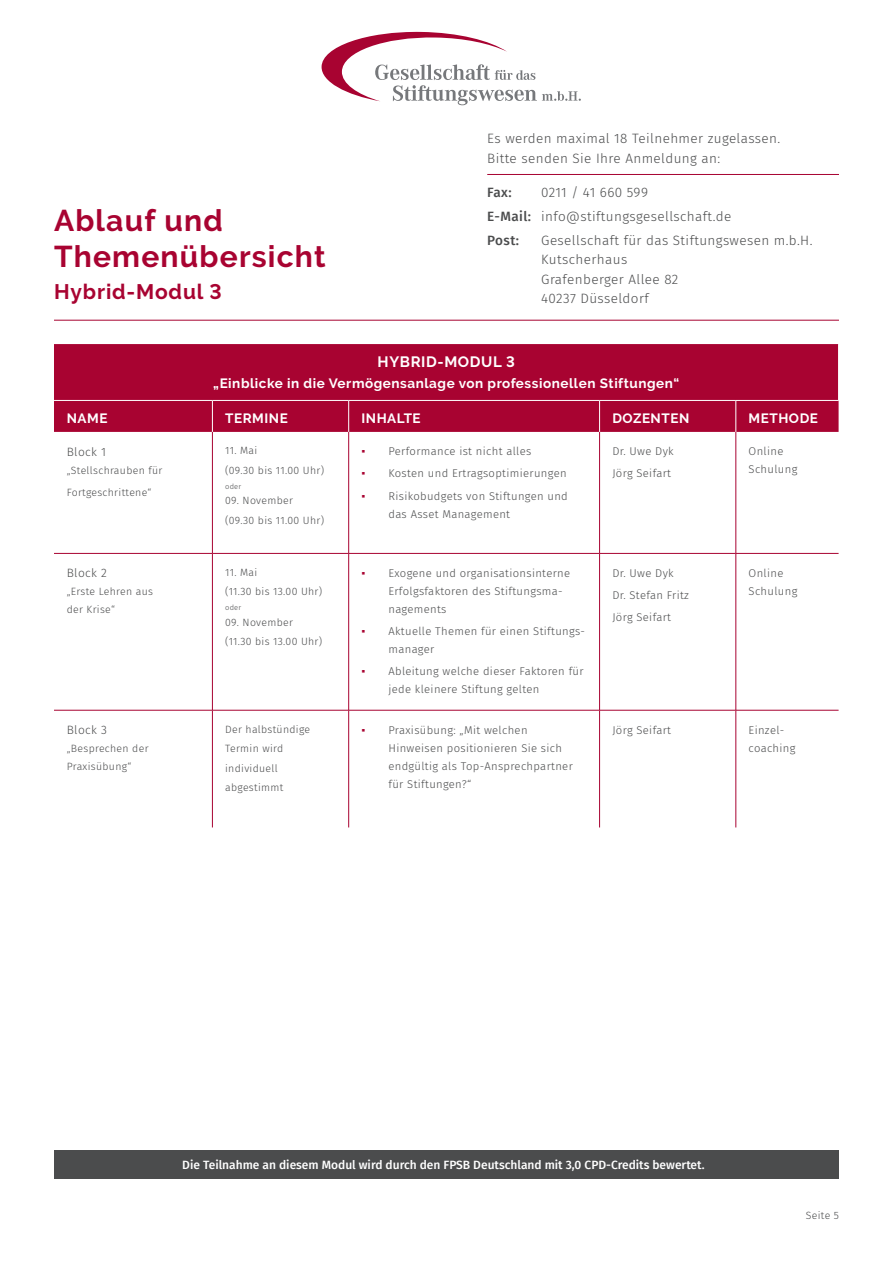
<style>
.page{position:relative;width:893px;height:1263px;background:#fff}
.page>*{position:absolute;margin:0;border:0;box-sizing:border-box;transform-origin:0 0}
.t1{font:700 30px/36px "Raleway";letter-spacing:.04em;color:#a80331}
.t2{font:700 21px "Raleway";letter-spacing:.04em;color:#a80331}
.t3{font:700 15px "Raleway";letter-spacing:.04em;color:#fff}
.t4{font:300 13.5px/19.5px "Fira Sans";letter-spacing:.03em;color:#4b4c4d}
.t5{font:700 13.5px "Raleway";letter-spacing:.04em;color:#fff}
.t6{font:500 13.5px "Fira Sans";color:#4b4c4d}
.t7{font:500 12px "Fira Sans";color:#fff}
.t8{font:300 12px "Fira Sans";letter-spacing:.03em;color:#4b4c4d}
.t9{font:300 11.25px/18px "Fira Sans";letter-spacing:.03em;color:#4b4c4d}
.t10{font:300 10.5px/19.5px "Fira Sans";letter-spacing:.03em;color:#4b4c4d}
.t11{font:300 7.5px "Fira Sans";letter-spacing:.03em;color:#4b4c4d}
.s1{font-weight:500}
.s2{font-family:"Arial";font-weight:400;color:#a80331}
</style>
<div class="page">
<svg style="left:322px;top:32px;width:259px;height:73px"></svg>
<div style="left:54px;top:344px;width:785px;height:88px;background:#a80331"></div>
<hr style="left:212px;top:432px;width:1px;height:121px;background:#a80331">
<hr style="left:348px;top:432px;width:1px;height:121px;background:#a80331">
<hr style="left:599px;top:432px;width:1px;height:121px;background:#a80331">
<hr style="left:736px;top:432px;width:1px;height:121px;background:#a80331">
<hr style="left:212px;top:554px;width:1px;height:156px;background:#a80331">
<hr style="left:348px;top:554px;width:1px;height:156px;background:#a80331">
<hr style="left:599px;top:554px;width:1px;height:156px;background:#a80331">
<hr style="left:736px;top:554px;width:1px;height:156px;background:#a80331">
<hr style="left:212px;top:710px;width:1px;height:117px;background:#a80331">
<hr style="left:348px;top:710px;width:1px;height:117px;background:#a80331">
<hr style="left:599px;top:710px;width:1px;height:117px;background:#a80331">
<hr style="left:736px;top:710px;width:1px;height:117px;background:#a80331">
<hr style="left:212px;top:401px;width:1px;height:31px;background:#fff">
<hr style="left:348px;top:401px;width:1px;height:31px;background:#fff">
<hr style="left:599px;top:401px;width:1px;height:31px;background:#fff">
<hr style="left:736px;top:401px;width:1px;height:31px;background:#fff">
<hr style="left:54px;top:553px;width:158px;height:1px;background:#a80331">
<hr style="left:212px;top:553px;width:137px;height:1px;background:#a80331">
<hr style="left:349px;top:553px;width:251px;height:1px;background:#a80331">
<hr style="left:600px;top:553px;width:136px;height:1px;background:#a80331">
<hr style="left:736px;top:553px;width:103px;height:1px;background:#a80331">
<hr style="left:54px;top:710px;width:158px;height:1px;background:#a80331">
<hr style="left:212px;top:710px;width:137px;height:1px;background:#a80331">
<hr style="left:349px;top:710px;width:251px;height:1px;background:#a80331">
<hr style="left:600px;top:710px;width:136px;height:1px;background:#a80331">
<hr style="left:736px;top:710px;width:103px;height:1px;background:#a80331">
<hr style="left:54px;top:400px;width:158px;height:1px;background:#fff">
<hr style="left:212px;top:400px;width:137px;height:1px;background:#fff">
<hr style="left:349px;top:400px;width:251px;height:1px;background:#fff">
<hr style="left:600px;top:400px;width:136px;height:1px;background:#fff">
<hr style="left:736px;top:400px;width:103px;height:1px;background:#fff">
<hr style="left:838px;top:344px;width:1px;height:56px;background:#fff">
<div style="left:54px;top:1150px;width:785px;height:29px;background:#4b4c4d"></div>
<hr style="left:54px;top:320px;width:785px;height:1px;background:#a80331">
<hr style="left:487px;top:174px;width:352px;height:1px;background:#a80331">
<h1 class="t1" style="left:54px;top:202px;width:273px">Ablauf und<br>Themenübersicht</h1>
<h2 class="t2" style="left:54px;top:280px;width:169px">Hybrid-Modul 3</h2>
<p class="t4" style="left:487px;top:129px;width:294px">Es werden maximal 18 Teilnehmer zugelassen.<br>Bitte senden Sie Ihre Anmeldung an:</p>
<p class="t6" style="left:487px;top:182px;width:26px">Fax:</p>
<p class="t4" style="left:487px;top:181px;width:246px;line-height:23.7px;text-indent:54px">0211 / 41 660 599<br><span class="s1">E-Mail:</span> info@stiftungsgesellschaft.de<br><span class="s1">Post:</span></p>
<p class="t4" style="left:541px;top:230px;width:273px">Gesellschaft für das Stiftungswesen m.b.H.<br>Kutscherhaus<br>Grafenberger Allee 82<br>40237 Düsseldorf</p>
<h3 class="t3" style="left:378px;top:353px;width:139px">HYBRID-MODUL 3</h3>
<p class="t5" style="left:213px;top:375px;width:467px">„Einblicke in die Vermögensanlage von professionellen Stiftungen“</p>
<p class="t5" style="left:67px;top:410px;width:42px">NAME</p>
<p class="t5" style="left:225px;top:410px;width:64px">TERMINE</p>
<p class="t5" style="left:361px;top:410px;width:61px">INHALTE</p>
<p class="t5" style="left:612px;top:410px;width:79px">DOZENTEN</p>
<p class="t5" style="left:749px;top:410px;width:71px">METHODE</p>
<p class="t8" style="left:67px;top:443px;width:41px">Block 1</p>
<p class="t10" style="left:67px;top:459px;width:97px;line-height:22.2px">„Stellschrauben für<br>Fortgeschrittene“</p>
<p class="t10" style="left:225px;top:441px;width:100px">11. Mai<br>(09.30 bis 11.00 Uhr)</p>
<p class="t11" style="left:225px;top:481px;width:18px">oder</p>
<p class="t10" style="left:225px;top:490px;width:100px">09. November (09.30 bis 11.00 Uhr)</p>
<p class="t9" style="left:612px;top:440px;width:63px;line-height:22.2px">Dr. Uwe Dyk<br>Jörg Seifart</p>
<p class="t9" style="left:749px;top:442px;width:50px">Online<br>Schulung</p>
<p class="t9" style="left:361px;top:442px;width:171px"><span class="s2">▪</span> Performance ist nicht alles</p>
<p class="t9" style="left:361px;top:464px;width:207px"><span class="s2">▪</span> Kosten und Ertragsoptimierungen</p>
<p class="t9" style="left:388px;top:487px;width:181px;text-indent:-27px"><span class="s2">▪</span> Risikobudgets von Stiftungen und das Asset Management</p>
<p class="t8" style="left:67px;top:565px;width:42px">Block 2</p>
<p class="t10" style="left:67px;top:583px;width:88px;line-height:18px">„Erste Lehren aus der Krise“</p>
<p class="t8" style="left:67px;top:721px;width:42px">Block 3</p>
<p class="t10" style="left:67px;top:739px;width:83px;line-height:18px">„Besprechen der<br>Praxisübung“</p>
<p class="t10" style="left:225px;top:562px;width:99px">11. Mai<br>(11.30 bis 13.00 Uhr)</p>
<p class="t11" style="left:225px;top:602px;width:18px">oder</p>
<p class="t10" style="left:225px;top:612px;width:99px">09. November<br>(11.30 bis 13.00 Uhr)</p>
<p class="t9" style="left:388px;top:564px;width:183px;text-indent:-27px"><span class="s2">▪</span> Exogene und organisationsinterne<br>Erfolgsfaktoren des Stiftungsma&shy;nagements</p>
<p class="t9" style="left:388px;top:622px;width:198px;text-indent:-27px"><span class="s2">▪</span> Aktuelle Themen für einen Stiftungs&shy;manager</p>
<p class="t9" style="left:388px;top:662px;width:197px;text-indent:-27px"><span class="s2">▪</span> Ableitung welche dieser Faktoren für jede kleinere Stiftung gelten</p>
<p class="t9" style="left:612px;top:562px;width:78px;line-height:22.2px">Dr. Uwe Dyk<br>Dr. Stefan Fritz<br>Jörg Seifart</p>
<p class="t9" style="left:749px;top:564px;width:50px">Online<br>Schulung</p>
<p class="t10" style="left:225px;top:719px;width:86px">Der halbstündige<br>Termin wird individuell abgestimmt</p>
<p class="t9" style="left:388px;top:720px;width:186px;text-indent:-27px"><span class="s2">▪</span> Praxisübung: „Mit welchen<br>Hinweisen positionieren Sie sich endgültig als Top-Ansprechpartner für Stiftungen?“</p>
<p class="t9" style="left:612px;top:720px;width:60px">Jörg Seifart</p>
<p class="t9" style="left:749px;top:720px;width:48px">Einzel&shy;coaching</p>
<p class="t7" style="left:182px;top:1155px;width:524px">Die Teilnahme an diesem Modul wird durch den FPSB Deutschland mit 3,0 CPD-Credits bewertet.</p>
<p class="t10" style="left:806px;top:1205px;width:35px">Seite 5</p>
</div>
